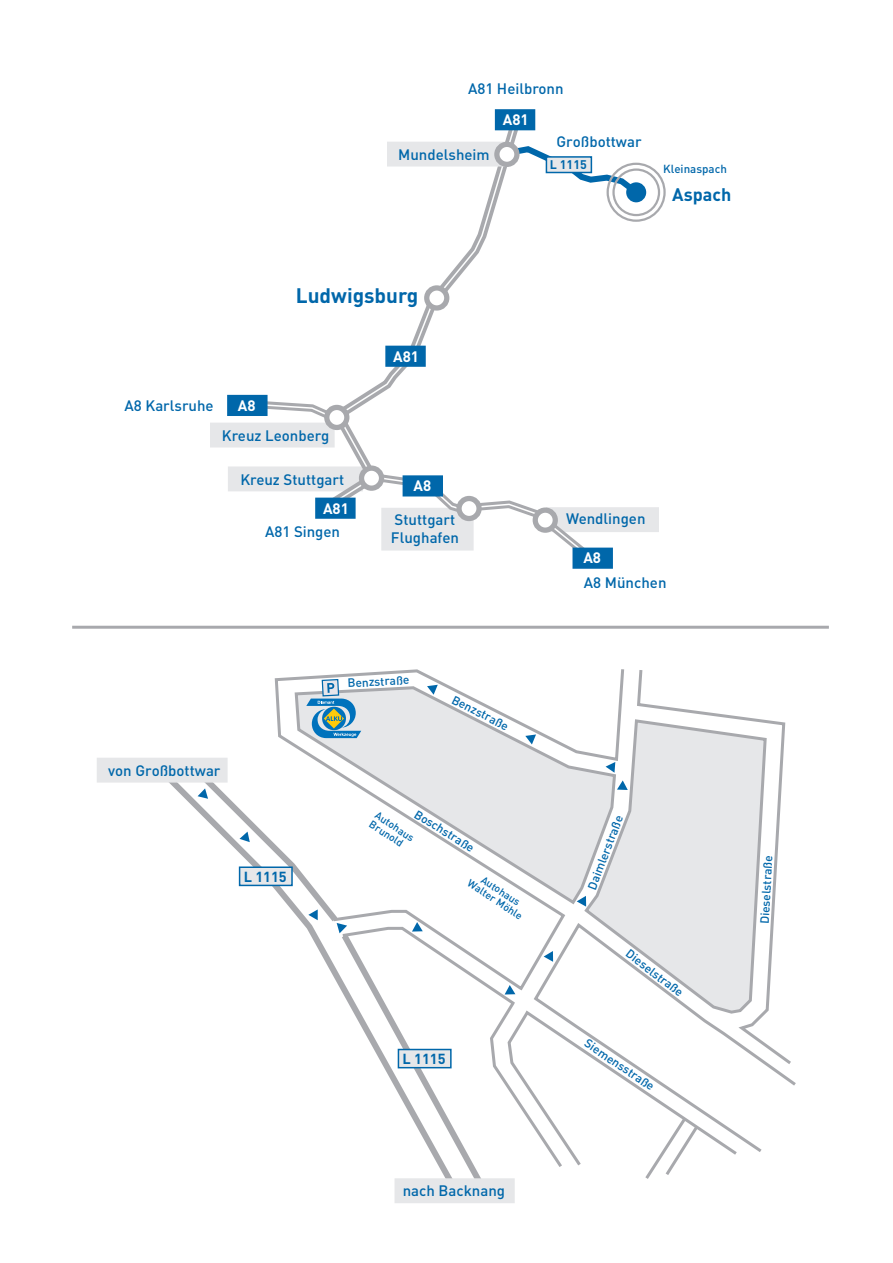
<style>
.page{position:relative;width:893px;height:1263px;background:#fff}
.page>*{position:absolute;margin:0;border:0;box-sizing:border-box;transform-origin:0 0}
.t1{font:700 20.7px "DIN";color:#0067aa}
.t2{font:700 18px "DIN";color:#0067aa}
.t3{font:500 15px/18px "DIN";color:#0067aa}
.t4{font:700 15px "DIN";color:#fff}
.t5{font:700 14.4px "DIN";color:#0067aa}
.t6{font:700 12.3px "DIN";color:#0067aa}
.t7{font:500 12px "DIN";color:#0067aa}
.t8{font:500 11.55px "DIN";color:#0067aa}
.t9{font:500 10.5px "DIN";color:#0067aa}
</style>
<div class="page">
<svg style="left:530px;top:147px;width:115px;height:54px"></svg>
<div style="left:228px;top:466px;width:135px;height:25px;background:#e6e7e9;border:2px solid #e6e7e9"></div>
<div style="left:546px;top:507px;width:113px;height:25px;background:#e6e7e9"></div>
<div style="left:210px;top:423px;width:125px;height:24px;background:#e6e7e9"></div>
<div style="left:546px;top:157px;width:45px;height:15px;background:#e6e7e9"></div>
<div style="left:546px;top:156px;width:46px;height:17px;border:2px solid #0067aa"></div>
<div style="left:626px;top:182px;width:20px;height:20px;background:#0067aa;border-radius:50%"></div>
<div style="left:612px;top:168px;width:48px;height:48px;border:2px solid #a8a9ad;border-radius:50%"></div>
<div style="left:607px;top:163px;width:59px;height:59px;border:2px solid #a8a9ad;border-radius:50%"></div>
<svg style="left:329px;top:110px;width:192px;height:388px"></svg>
<svg style="left:255px;top:397px;width:90px;height:31px"></svg>
<svg style="left:373px;top:470px;width:223px;height:81px"></svg>
<div style="left:387px;top:142px;width:118px;height:25px;background:#e6e7e9;border:2px solid #e6e7e9"></div>
<svg style="left:497px;top:144px;width:20px;height:20px"></svg>
<div style="left:494px;top:142px;width:26px;height:25px;border:5px solid #a8a9ad;border-radius:50%"></div>
<div style="left:327px;top:407px;width:20px;height:20px;background:#fff;border-radius:50%"></div>
<div style="left:324px;top:405px;width:25px;height:25px;border:5px solid #a8a9ad;border-radius:50%"></div>
<svg style="left:361px;top:468px;width:21px;height:20px"></svg>
<div style="left:359px;top:465px;width:25px;height:26px;border:5px solid #a8a9ad;border-radius:50%"></div>
<svg style="left:459px;top:498px;width:20px;height:20px"></svg>
<div style="left:456px;top:496px;width:26px;height:25px;border:5px solid #a8a9ad;border-radius:50%"></div>
<svg style="left:535px;top:510px;width:20px;height:20px"></svg>
<div style="left:533px;top:507px;width:25px;height:26px;border:5px solid #a8a9ad;border-radius:50%"></div>
<svg style="left:426px;top:287px;width:21px;height:22px"></svg>
<div style="left:424px;top:285px;width:25px;height:26px;border:5px solid #a8a9ad;border-radius:50%"></div>
<div style="left:404px;top:476px;width:38px;height:19px;background:#0067aa"></div>
<div style="left:403px;top:475px;width:40px;height:21px;border:2px solid #0067aa"></div>
<div style="left:227px;top:395px;width:41px;height:21px;background:#0067aa;border:2px solid #0067aa"></div>
<div style="left:572px;top:548px;width:41px;height:21px;background:#0067aa;border:2px solid #0067aa"></div>
<div style="left:385px;top:346px;width:41px;height:21px;background:#0067aa;border:2px solid #0067aa"></div>
<div style="left:496px;top:110px;width:38px;height:19px;background:#0067aa"></div>
<div style="left:495px;top:109px;width:40px;height:21px;border:2px solid #0067aa"></div>
<div style="left:315px;top:498px;width:41px;height:21px;background:#0067aa;border:2px solid #0067aa"></div>
<hr style="left:72px;top:626px;width:757px;height:3px;background:#a8a9ad">
<svg style="left:626px;top:722px;width:9px;height:199px"></svg>
<svg style="left:626px;top:921px;width:170px;height:231px"></svg>
<svg style="left:635px;top:670px;width:159px;height:397px"></svg>
<svg style="left:274px;top:669px;width:352px;height:294px"></svg>
<svg style="left:565px;top:1008px;width:175px;height:171px"></svg>
<svg style="left:488px;top:925px;width:77px;height:242px"></svg>
<svg style="left:306px;top:678px;width:55px;height:60px;background:#95bbcd"></svg>
<div style="left:97px;top:758px;width:131px;height:24px;background:#e6e7e9"></div>
<div style="left:394px;top:1178px;width:121px;height:25px;background:#e6e7e9"></div>
<svg style="left:185px;top:759px;width:303px;height:431px"></svg>
<svg style="left:505px;top:985px;width:10px;height:9px"></svg>
<svg style="left:544px;top:951px;width:9px;height:11px"></svg>
<svg style="left:577px;top:896px;width:9px;height:11px"></svg>
<svg style="left:617px;top:780px;width:11px;height:10px"></svg>
<svg style="left:606px;top:762px;width:9px;height:11px"></svg>
<svg style="left:525px;top:734px;width:11px;height:10px"></svg>
<svg style="left:427px;top:685px;width:11px;height:10px"></svg>
<p class="t3" style="left:468px;top:79px;width:97px">A81 Heilbronn</p>
<p class="t3" style="left:398px;top:145px;width:93px">Mundelsheim</p>
<p class="t4" style="left:503px;top:110px;width:27px">A81</p>
<p class="t3" style="left:556px;top:132px;width:87px">Großbottwar</p>
<p class="t6" style="left:550px;top:157px;width:38px">L 1115</p>
<p class="t8" style="left:663px;top:161px;width:65px">Kleinaspach</p>
<p class="t2" style="left:672px;top:182px;width:61px">Aspach</p>
<h1 class="t1" style="left:296px;top:282px;width:124px">Ludwigsburg</h1>
<p class="t4" style="left:393px;top:346px;width:27px">A81</p>
<p class="t3" style="left:125px;top:396px;width:91px">A8 Karlsruhe</p>
<p class="t4" style="left:238px;top:395px;width:19px">A8</p>
<p class="t3" style="left:222px;top:426px;width:109px">Kreuz Leonberg</p>
<p class="t3" style="left:240px;top:470px;width:105px">Kreuz Stuttgart</p>
<p class="t4" style="left:413px;top:476px;width:19px">A8</p>
<p class="t4" style="left:323px;top:498px;width:27px">A81</p>
<p class="t3" style="left:265px;top:522px;width:77px">A81 Singen</p>
<p class="t3" style="left:391px;top:510px;width:69px">Stuttgart<br>Flughafen</p>
<p class="t3" style="left:566px;top:509px;width:81px">Wendlingen</p>
<p class="t4" style="left:583px;top:548px;width:19px">A8</p>
<p class="t3" style="left:584px;top:573px;width:84px">A8 München</p>
<p class="t3" style="left:108px;top:761px;width:114px">von Großbottwar</p>
<p class="t5" style="left:244px;top:867px;width:44px">L 1115</p>
<p class="t7" style="left:347px;top:675px;width:63px;rotate:-3deg">Benzstraße</p>
<p class="t7" style="left:456px;top:692px;width:63px;rotate:27deg">Benzstraße</p>
<p class="t9" style="left:380px;top:809px;width:46px;rotate:33deg">Autohaus</p>
<p class="t7" style="left:420px;top:806px;width:69px;rotate:32deg">Boschstraße</p>
<p class="t9" style="left:374px;top:817px;width:40px;rotate:33deg">Brunold</p>
<p class="t9" style="left:486px;top:873px;width:46px;rotate:33deg">Autohaus</p>
<p class="t9" style="left:472px;top:876px;width:65px;rotate:33deg">Walter Möhle</p>
<p class="t5" style="left:403px;top:1049px;width:44px">L 1115</p>
<p class="t7" style="left:584px;top:886px;width:80px;rotate:-69deg">Daimlerstraße</p>
<p class="t7" style="left:632px;top:946px;width:70px;rotate:38deg">Dieselstraße</p>
<p class="t7" style="left:590px;top:1035px;width:83px;rotate:34deg">Siemensstraße</p>
<p class="t7" style="left:757px;top:924px;width:70px;rotate:-87deg">Dieselstraße</p>
<p class="t3" style="left:403px;top:1181px;width:104px">nach Backnang</p>
</div>
